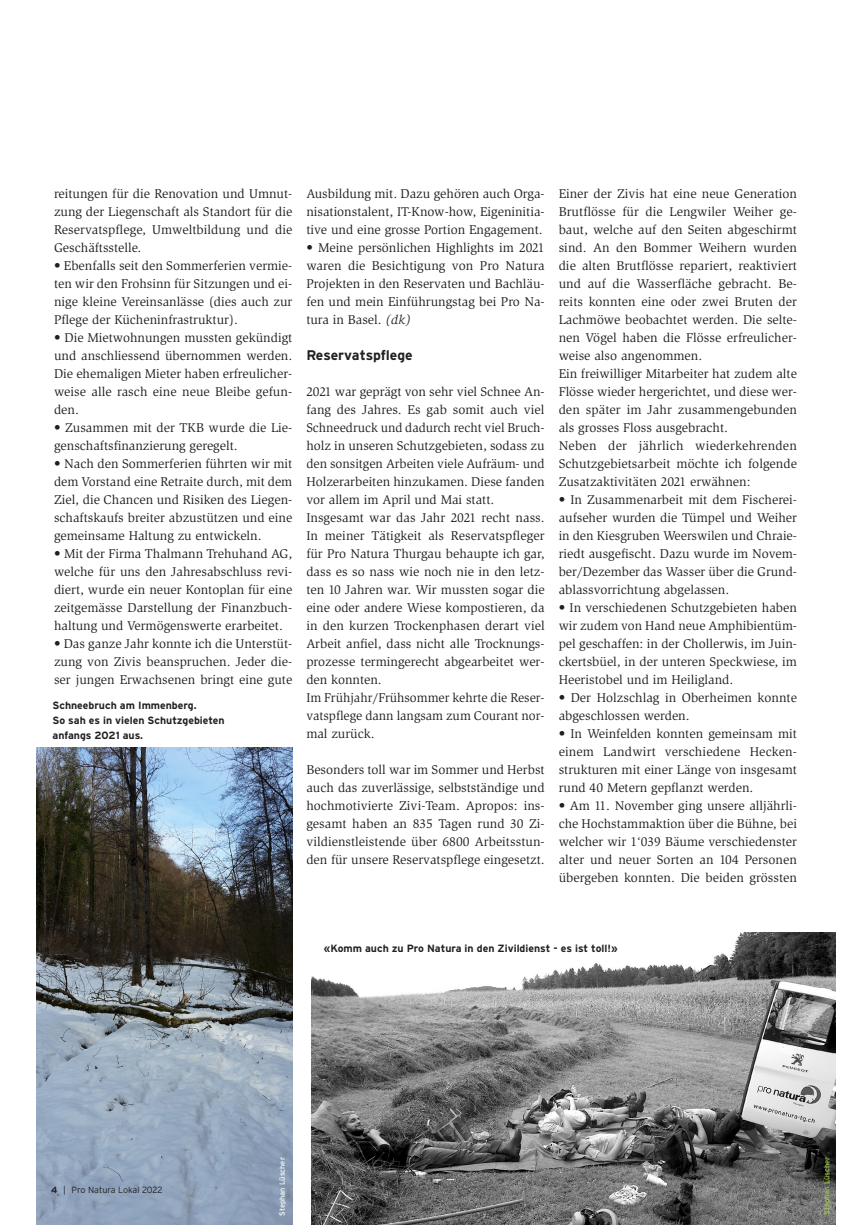
<style>
.page{position:relative;width:851px;height:1225px;background:#fff}
.page>*{position:absolute;margin:0;border:0;box-sizing:border-box;transform-origin:0 0}
._03_Grundtext{font:700 13.95px "Interstate";letter-spacing:-.005em;color:#231f20}
._03_Grundtext-2{font:13.05px/18px "Slimbach Std";color:#231f20;text-align:justify}
._05_Bildlegende{font:700 10.5px "Interstate";color:#231f20}
.t1{font:300 9px "Interstate";letter-spacing:-.01em;color:#231f20}
._05_Bildlegende-2{font:7.5px "Interstate";color:#fff}
._05_Bildlegende-3{font:7.5px "Interstate";color:#a4ce4c}
.s1{font-style:italic}
.s2{font-weight:700}
</style>
<div class="page">
<img style="left:37px;top:748px;width:255px;height:477px">
<img style="left:311px;top:932px;width:524px;height:293px">
<p class="_03_Grundtext-2" style="left:54px;top:185px;width:240px">reitungen für die Renovation und Umnut&shy;zung der Liegenschaft als Standort für die Reservatspflege, Umweltbildung und die Geschäftsstelle.</p>
<p class="_03_Grundtext-2" style="left:54px;top:257px;width:240px">• Ebenfalls seit den Sommerferien vermie&shy;ten wir den Frohsinn für Sitzungen und ei&shy;nige kleine Vereinsanlässe (dies auch zur Pflege der Kücheninfrastruktur).</p>
<p class="_03_Grundtext-2" style="left:54px;top:329px;width:240px">• Die Mietwohnungen mussten gekündigt und anschliessend übernommen werden.<br>Die ehemaligen Mieter haben erfreulicher&shy;weise alle rasch eine neue Bleibe gefun&shy;den.</p>
<p class="_03_Grundtext-2" style="left:54px;top:419px;width:240px">• Zusammen mit der TKB wurde die Lie&shy;genschaftsfinanzierung geregelt.</p>
<p class="_03_Grundtext-2" style="left:54px;top:455px;width:240px">• Nach den Sommerferien führten wir mit dem Vorstand eine Retraite durch, mit dem Ziel, die Chancen und Risiken des Liegen&shy;schaftskaufs breiter abzustützen und eine gemeinsame Haltung zu entwickeln.</p>
<p class="_03_Grundtext-2" style="left:54px;top:545px;width:240px">• Mit der Firma Thalmann Trehuhand AG, welche für uns den Jahresabschluss revi&shy;diert, wurde ein neuer Kontoplan für eine zeitgemässe Darstellung der Finanzbuch&shy;haltung und Vermögenswerte erarbeitet.</p>
<p class="_03_Grundtext-2" style="left:54px;top:635px;width:240px">• Das ganze Jahr konnte ich die Unterstüt&shy;zung von Zivis beanspruchen. Jeder die&shy;ser jungen Erwachsenen bringt eine gute</p>
<p class="_05_Bildlegende" style="left:52px;top:698px;width:146px">Schneebruch am Immenberg.</p>
<p class="_05_Bildlegende" style="left:52px;top:713px;width:174px">So sah es in vielen Schutzgebieten</p>
<p class="_05_Bildlegende" style="left:52px;top:728px;width:92px">anfangs 2021 aus.</p>
<p class="_03_Grundtext-2" style="left:306px;top:185px;width:240px">Ausbildung mit. Dazu gehören auch Orga&shy;nisationstalent, IT-Know-how, Eigeninitia&shy;tive und eine grosse Portion Engagement.</p>
<p class="_03_Grundtext-2" style="left:306px;top:239px;width:240px">• Meine persönlichen Highlights im 2021 waren die Besichtigung von Pro Natura Projekten in den Reservaten und Bachläu&shy;fen und mein Einführungstag bei Pro Na&shy;tura in Basel. <span class="s1">(dk)</span></p>
<p class="_03_Grundtext" style="left:306px;top:347px;width:108px">Reservatspflege</p>
<p class="_03_Grundtext-2" style="left:306px;top:383px;width:240px">2021 war geprägt von sehr viel Schnee An&shy;fang des Jahres. Es gab somit auch viel Schneedruck und dadurch recht viel Bruch&shy;holz in unseren Schutzgebieten, sodass zu den sonsitgen Arbeiten viele Aufräum- und Holzerarbeiten hinzukamen. Diese fanden vor allem im April und Mai statt.</p>
<p class="_03_Grundtext-2" style="left:306px;top:509px;width:240px">Insgesamt war das Jahr 2021 recht nass.<br>In meiner Tätigkeit als Reservatspfleger für Pro Natura Thurgau behaupte ich gar, dass es so nass wie noch nie in den letz&shy;ten 10 Jahren war. Wir mussten sogar die eine oder andere Wiese kompostieren, da in den kurzen Trockenphasen derart viel Arbeit anfiel, dass nicht alle Trocknungs&shy;prozesse termingerecht abgearbeitet wer&shy;den konnten.</p>
<p class="_03_Grundtext-2" style="left:306px;top:689px;width:240px">Im Frühjahr/Frühsommer kehrte die Reser&shy;vatspflege dann langsam zum Courant nor&shy;mal zurück.</p>
<p class="_03_Grundtext-2" style="left:306px;top:761px;width:240px">Besonders toll war im Sommer und Herbst auch das zuverlässige, selbstständige und hochmotivierte Zivi-Team. Apropos: ins&shy;gesamt haben an 835 Tagen rund 30 Zi&shy;vildienstleistende über 6800 Arbeitsstun&shy;den für unsere Reservatspflege eingesetzt.</p>
<p class="_03_Grundtext-2" style="left:558px;top:185px;width:240px">Einer der Zivis hat eine neue Generation Brutflösse für die Lengwiler Weiher ge&shy;baut, welche auf den Seiten abgeschirmt sind. An den Bommer Weihern wurden die alten Brutflösse repariert, reaktiviert und auf die Wasserfläche gebracht. Be&shy;reits konnten eine oder zwei Bruten der Lachmöwe beobachtet werden. Die selte&shy;nen Vögel haben die Flösse erfreulicher&shy;weise also angenommen.</p>
<p class="_03_Grundtext-2" style="left:558px;top:365px;width:240px">Ein freiwilliger Mitarbeiter hat zudem alte Flösse wieder hergerichtet, und diese wer&shy;den später im Jahr zusammengebunden als grosses Floss ausgebracht.</p>
<p class="_03_Grundtext-2" style="left:558px;top:437px;width:240px">Neben der jährlich wiederkehrenden Schutzgebietsarbeit möchte ich folgende Zusatzaktivitäten 2021 erwähnen:</p>
<p class="_03_Grundtext-2" style="left:558px;top:491px;width:240px">• In Zusammenarbeit mit dem Fischerei&shy;aufseher wurden die Tümpel und Weiher in den Kiesgruben Weerswilen und Chraie&shy;riedt ausgefischt. Dazu wurde im Novem&shy;ber/Dezember das Wasser über die Grund&shy;ablassvorrichtung abgelassen.</p>
<p class="_03_Grundtext-2" style="left:558px;top:599px;width:240px">• In verschiedenen Schutzgebieten haben wir zudem von Hand neue Amphibientüm&shy;pel geschaffen: in der Chollerwis, im Juin&shy;ckertsbüel, in der unteren Speckwiese, im Heeristobel und im Heiligland.</p>
<p class="_03_Grundtext-2" style="left:558px;top:689px;width:240px">• Der Holzschlag in Oberheimen konnte abgeschlossen werden.</p>
<p class="_03_Grundtext-2" style="left:558px;top:725px;width:240px">• In Weinfelden konnten gemeinsam mit einem Landwirt verschiedene Hecken&shy;strukturen mit einer Länge von insgesamt rund 40 Metern gepflanzt werden.</p>
<p class="_03_Grundtext-2" style="left:558px;top:797px;width:240px">• Am 11. November ging unsere alljährli&shy;che Hochstammaktion über die Bühne, bei welcher wir 1‘039 Bäume verschiedenster alter und neuer Sorten an 104 Personen übergeben konnten. Die beiden grössten</p>
<p class="_05_Bildlegende" style="left:324px;top:942px;width:295px">«Komm auch zu Pro Natura in den Zivildienst - es ist toll!»</p>
<p class="t1" style="left:51px;top:1184px;width:113px"><span class="s2">4</span> | Pro Natura Lokal 2022</p>
<p class="_05_Bildlegende-2" style="left:277px;top:1215px;width:60px;rotate:-90deg">Stephan Lüscher</p>
<p class="_05_Bildlegende-3" style="left:822px;top:1214px;width:60px;rotate:-90deg">Stephan Lüscher</p>
</div>
